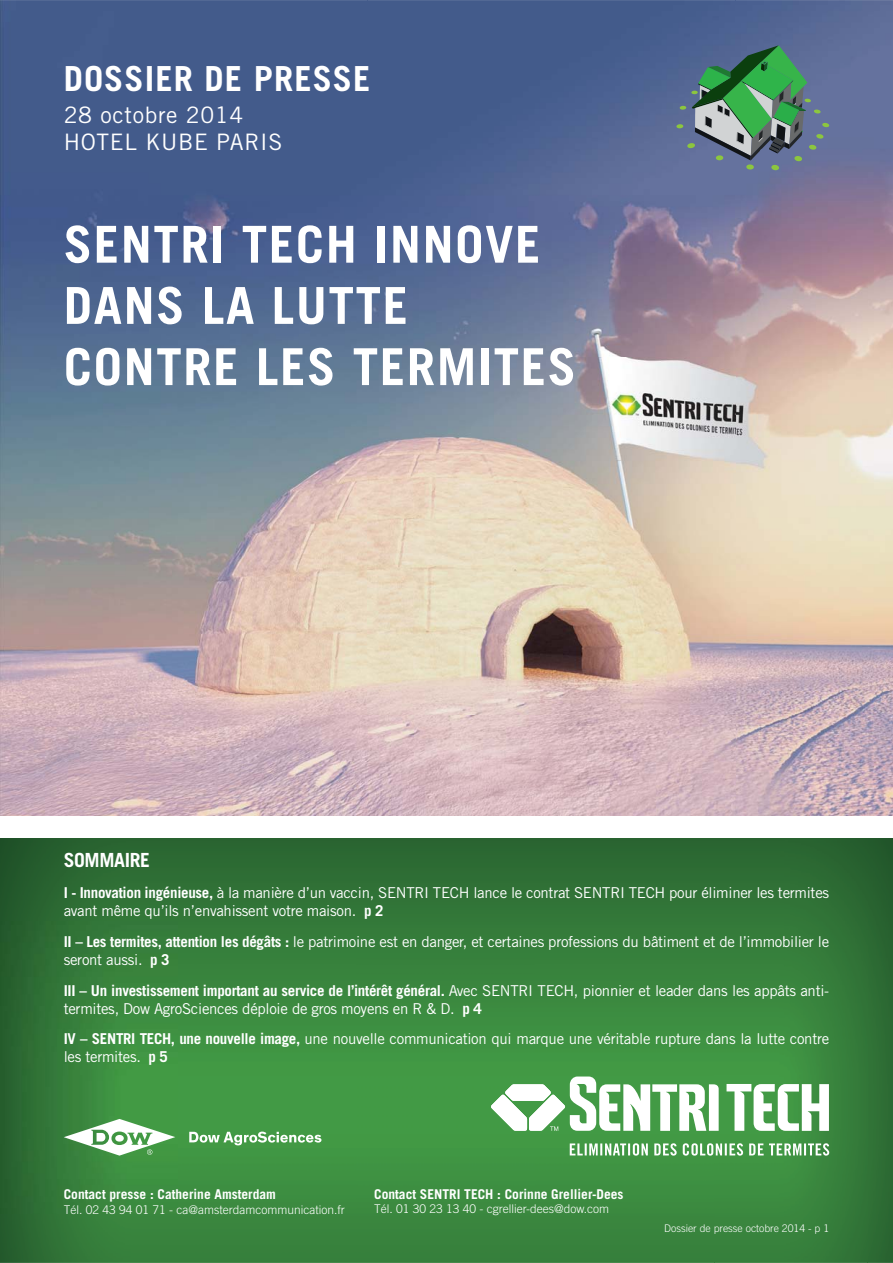
<style>
.page{position:relative;width:893px;height:1263px;background:#fff}
.page>*{position:absolute;margin:0;border:0;box-sizing:border-box;transform-origin:0 0}
.t1{font:700 51px/61.2px "Trade Gothic LT";letter-spacing:.03em;color:#fff}
.t2{font:700 34.5px "Trade Gothic LT";letter-spacing:.03em;color:#fff}
.t3{font:22.65px/27.2px "Trade Gothic LT";letter-spacing:.03em;color:#fff}
.t4{font:700 19.5px "Trade Gothic LT";letter-spacing:-.02em;color:#fff}
.t5{font:15px/18px "Trade Gothic LT";letter-spacing:-.02em;color:#fff}
.t6{font:700 13.5px "Trade Gothic LT";color:#fff}
.t7{font:300 12px "Trade Gothic LT";color:#fff}
.t8{font:300 10.5px "Trade Gothic LT";color:#fff}
.s1{font-weight:700}
</style>
<div class="page">
<img style="left:0;top:0;width:893px;height:919px">
<img style="left:0;top:919px;width:893px;height:344px">
<div style="left:0;top:816px;width:893px;height:22px;background:#fff"></div>
<svg style="left:64px;top:1119px;width:257px;height:37px"></svg>
<svg style="left:491px;top:1077px;width:228px;height:54px"></svg>
<svg style="left:726px;top:1084px;width:103px;height:47px"></svg>
<svg style="left:570px;top:1143px;width:259px;height:13px"></svg>
<svg style="left:676px;top:45px;width:153px;height:125px;background:#5a807c"></svg>
<h2 class="t2" style="left:64px;top:66px;width:308px">DOSSIER DE PRESSE</h2>
<h3 class="t3" style="left:64px;top:103px;width:220px">28 octobre 2014<br>HOTEL KUBE PARIS</h3>
<h1 class="t1" style="left:64px;top:218px;width:514px">SENTRI TECH INNOVE<br>DANS LA LUTTE<br>CONTRE LES TERMITES</h1>
<h3 class="t4" style="left:64px;top:853px;width:88px">SOMMAIRE</h3>
<p class="t5" style="left:64px;top:885px;width:767px"><span class="s1">I - Innovation ingénieuse,</span> à la manière d’un vaccin, SENTRI TECH lance le contrat SENTRI TECH pour éliminer les termites avant même qu’ils n’envahissent votre maison. <span class="s1">p 2</span></p>
<p class="t5" style="left:64px;top:934px;width:767px"><span class="s1">II – Les termites, attention les dégâts :</span> le patrimoine est en danger, et certaines professions du bâtiment et de l’immobilier le seront aussi. <span class="s1">p 3</span></p>
<p class="t5" style="left:64px;top:982px;width:767px"><span class="s1">III – Un investissement important au service de l’intérêt général.</span> Avec SENTRI TECH, pionnier et leader dans les appâts anti&shy;termites, Dow AgroSciences déploie de gros moyens en R &amp; D. <span class="s1">p 4</span></p>
<p class="t5" style="left:64px;top:1031px;width:767px"><span class="s1">IV – SENTRI TECH, une nouvelle image,</span> une nouvelle communication qui marque une véritable rupture dans la lutte contre les termites. <span class="s1">p 5</span></p>
<p class="t6" style="left:64px;top:1189px;width:214px">Contact presse : Catherine Amsterdam</p>
<p class="t7" style="left:64px;top:1205px;width:283px">Tél. 02 43 94 01 71 - ca@amsterdamcommunication.fr</p>
<p class="t6" style="left:374px;top:1189px;width:251px">Contact SENTRI TECH : Corinne Grellier-Dees</p>
<p class="t7" style="left:374px;top:1204px;width:237px">Tél. 01 30 23 13 40 - cgrellier-dees@dow.com</p>
<p class="t8" style="left:664px;top:1224px;width:167px">Dossier de presse octobre 2014 - p 1</p>
</div>
